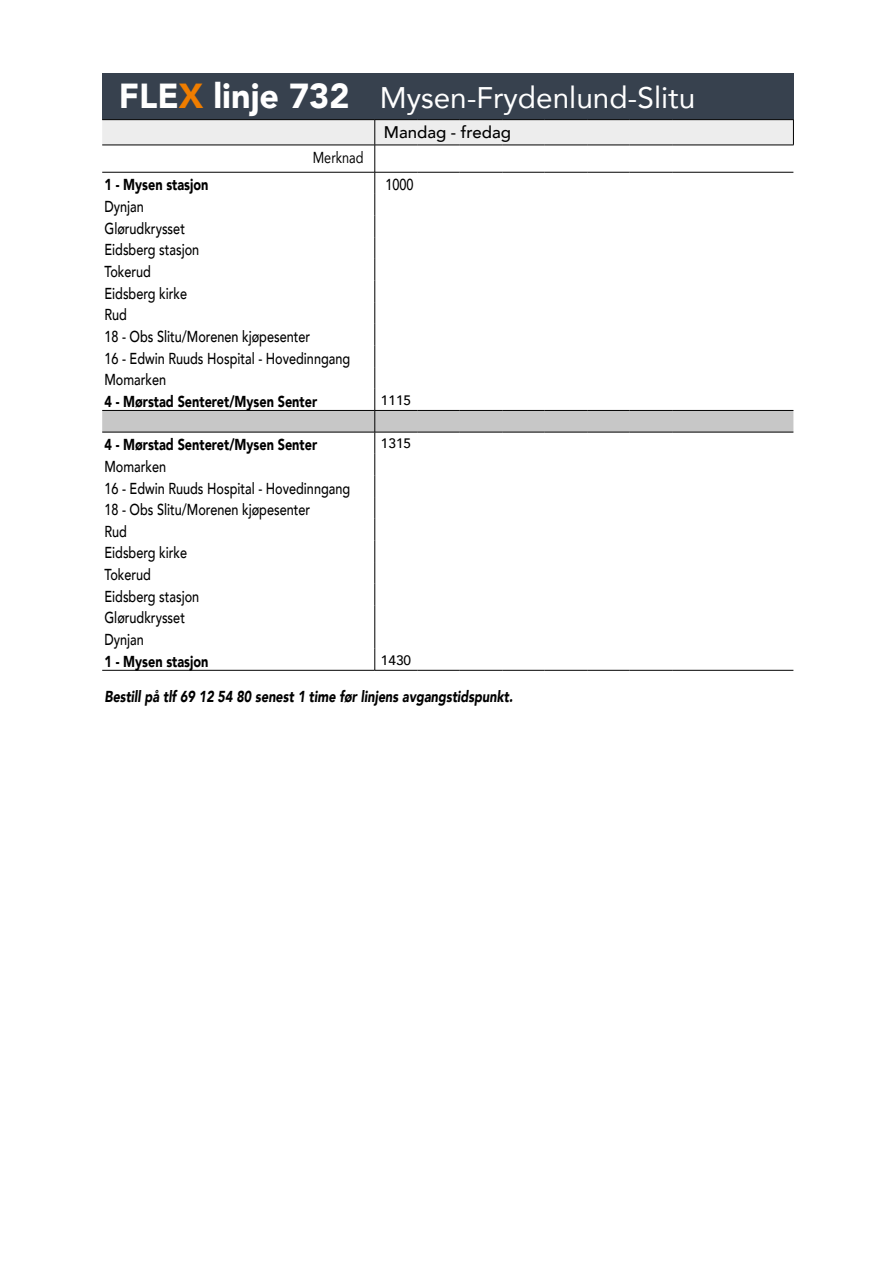
<style>
.page{position:relative;width:893px;height:1263px;background:#fff}
.page>*{position:absolute;margin:0;border:0;box-sizing:border-box;transform-origin:0 0}
.t1{font:29.7px "Avenir";color:#fff}
.t2{font:500 16.8px "Avenir";color:#000}
.t3{font:500 15.9px/21.6px "Avenir";color:#000;scale:.8 1}
.t4{font:900 15.9px "Avenir";color:#000;scale:.8 1}
.t5{font:italic 900 15.9px "Avenir";color:#000;scale:.8 1}
.t6{font:15.9px "Avenir";color:#000;scale:.8 1}
.t7{font:500 13.65px "Avenir";color:#000}
.s1{font-weight:900;font-size:34.65px}
.s2{font-weight:900;font-size:34.65px;color:#ef7d00}
</style>
<div class="page">
<div style="left:102px;top:73px;width:691px;height:47px;background:#37414e"></div>
<hr style="left:102px;top:119px;width:273px;height:1px;background:#000">
<hr style="left:375px;top:119px;width:42px;height:1px;background:#000">
<hr style="left:417px;top:119px;width:43px;height:1px;background:#000">
<hr style="left:460px;top:119px;width:42px;height:1px;background:#000">
<hr style="left:502px;top:119px;width:43px;height:1px;background:#000">
<hr style="left:545px;top:119px;width:42px;height:1px;background:#000">
<hr style="left:587px;top:119px;width:43px;height:1px;background:#000">
<hr style="left:630px;top:119px;width:42px;height:1px;background:#000">
<hr style="left:672px;top:119px;width:122px;height:1px;background:#000">
<hr style="left:102px;top:670px;width:273px;height:1px;background:#000">
<hr style="left:375px;top:670px;width:42px;height:1px;background:#000">
<hr style="left:417px;top:670px;width:43px;height:1px;background:#000">
<hr style="left:460px;top:670px;width:42px;height:1px;background:#000">
<hr style="left:502px;top:670px;width:43px;height:1px;background:#000">
<hr style="left:545px;top:670px;width:42px;height:1px;background:#000">
<hr style="left:587px;top:670px;width:43px;height:1px;background:#000">
<hr style="left:630px;top:670px;width:42px;height:1px;background:#000">
<hr style="left:672px;top:670px;width:121px;height:1px;background:#000">
<svg style="left:102px;top:120px;width:692px;height:550px"></svg>
<h1 class="t1" style="left:119px;top:74px;width:578px"><span class="s1">FLE</span><span class="s2">X</span> <span class="s1">linje 732</span> Mysen-Frydenlund-Slitu</h1>
<p class="t2" style="left:384px;top:117px;width:129px">Mandag - fredag</p>
<p class="t6" style="left:313px;top:145px;width:65px">Merknad</p>
<p class="t4" style="left:104px;top:171px;width:132px">1 - Mysen stasjon</p>
<p class="t3" style="left:385px;top:173px;width:37px">1000</p>
<p class="t3" style="left:104px;top:195px;width:309px">Dynjan<br>Glørudkrysset<br>Eidsberg stasjon<br>Tokerud<br>Eidsberg kirke<br>Rud<br>18 - Obs Slitu/Morenen kjøpesenter<br>16 - Edwin Ruuds Hospital - Hovedinngang<br>Momarken</p>
<p class="t4" style="left:104px;top:388px;width:267px">4 - Mørstad Senteret/Mysen Senter</p>
<p class="t7" style="left:381px;top:388px;width:32px">1115</p>
<p class="t4" style="left:104px;top:431px;width:267px">4 - Mørstad Senteret/Mysen Senter</p>
<p class="t7" style="left:381px;top:431px;width:32px">1315</p>
<p class="t3" style="left:104px;top:455px;width:309px">Momarken<br>16 - Edwin Ruuds Hospital - Hovedinngang<br>18 - Obs Slitu/Morenen kjøpesenter<br>Rud<br>Eidsberg kirke<br>Tokerud<br>Eidsberg stasjon<br>Glørudkrysset<br>Dynjan</p>
<p class="t4" style="left:104px;top:648px;width:132px">1 - Mysen stasjon</p>
<p class="t7" style="left:381px;top:648px;width:32px">1430</p>
<p class="t5" style="left:104px;top:683px;width:512px">Bestill på tlf 69 12 54 80 senest 1 time før linjens avgangstidspunkt.</p>
</div>
